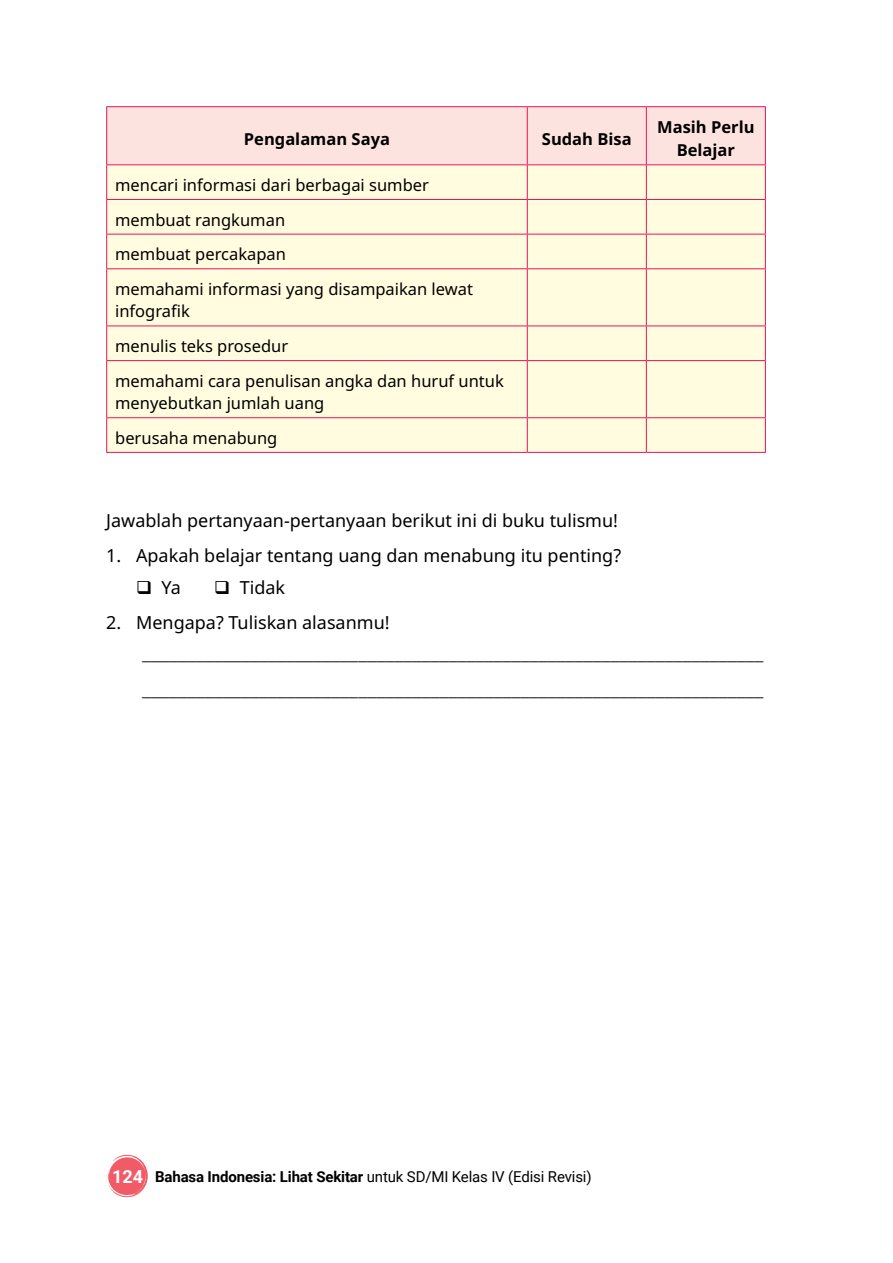
<style>
.page{position:relative;width:893px;height:1263px;background:#fff}
.page>*{position:absolute;margin:0;border:0;box-sizing:border-box;transform-origin:0 0}
.t1{font:18px/35.5px "Minion Pro";color:#000}
.t2{font:18px/31.2px "Noto Sans";color:#000}
.t3{font:16.5px/34.7px "Noto Sans";color:#000}
.t4{font:700 16.5px/22.5px "Noto Sans";color:#000;text-align:center}
.t5{font:15px "Roboto";letter-spacing:-.01em;color:#000}
.s1{font-weight:700;font-size:18px;color:#fff}
.s2{font-weight:700}
</style>
<div class="page">
<div style="left:107px;top:107px;width:658px;height:57px;background:#fde3df"></div>
<div style="left:107px;top:165px;width:658px;height:287px;background:#fffcdf"></div>
<hr style="left:527px;top:107px;width:1px;height:57px;background:#ed145b">
<hr style="left:646px;top:107px;width:1px;height:57px;background:#ed145b">
<hr style="left:527px;top:165px;width:1px;height:34px;background:#ed145b">
<hr style="left:646px;top:165px;width:1px;height:34px;background:#ed145b">
<hr style="left:106px;top:199px;width:421px;height:1px;background:#ed145b">
<hr style="left:527px;top:199px;width:119px;height:1px;background:#ed145b">
<hr style="left:527px;top:200px;width:1px;height:34px;background:#ed145b">
<hr style="left:646px;top:199px;width:120px;height:1px;background:#ed145b">
<hr style="left:646px;top:200px;width:1px;height:34px;background:#ed145b">
<hr style="left:106px;top:234px;width:421px;height:1px;background:#ed145b">
<hr style="left:527px;top:234px;width:119px;height:1px;background:#ed145b">
<hr style="left:527px;top:234px;width:1px;height:34px;background:#ed145b">
<hr style="left:646px;top:234px;width:120px;height:1px;background:#ed145b">
<hr style="left:646px;top:234px;width:1px;height:34px;background:#ed145b">
<hr style="left:106px;top:268px;width:421px;height:1px;background:#ed145b">
<hr style="left:106px;top:269px;width:1px;height:57px;background:#ed145b">
<hr style="left:527px;top:268px;width:119px;height:1px;background:#ed145b">
<hr style="left:527px;top:269px;width:1px;height:57px;background:#ed145b">
<hr style="left:646px;top:268px;width:120px;height:1px;background:#ed145b">
<hr style="left:646px;top:269px;width:1px;height:57px;background:#ed145b">
<hr style="left:106px;top:326px;width:421px;height:1px;background:#ed145b">
<hr style="left:106px;top:326px;width:1px;height:34px;background:#ed145b">
<hr style="left:527px;top:326px;width:119px;height:1px;background:#ed145b">
<hr style="left:527px;top:326px;width:1px;height:34px;background:#ed145b">
<hr style="left:646px;top:326px;width:120px;height:1px;background:#ed145b">
<hr style="left:646px;top:326px;width:1px;height:34px;background:#ed145b">
<hr style="left:106px;top:361px;width:1px;height:56px;background:#ed145b">
<hr style="left:527px;top:361px;width:1px;height:56px;background:#ed145b">
<hr style="left:646px;top:361px;width:1px;height:56px;background:#ed145b">
<hr style="left:106px;top:418px;width:1px;height:34px;background:#ed145b">
<hr style="left:527px;top:418px;width:1px;height:34px;background:#ed145b">
<hr style="left:646px;top:418px;width:1px;height:34px;background:#ed145b">
<hr style="left:106px;top:165px;width:1px;height:34px;background:#ed145b">
<hr style="left:765px;top:165px;width:1px;height:34px;background:#ed145b">
<hr style="left:106px;top:200px;width:1px;height:34px;background:#ed145b">
<hr style="left:765px;top:200px;width:1px;height:34px;background:#ed145b">
<hr style="left:106px;top:234px;width:1px;height:34px;background:#ed145b">
<hr style="left:765px;top:234px;width:1px;height:34px;background:#ed145b">
<hr style="left:765px;top:269px;width:1px;height:57px;background:#ed145b">
<hr style="left:765px;top:326px;width:1px;height:34px;background:#ed145b">
<hr style="left:106px;top:360px;width:421px;height:1px;background:#ed145b">
<hr style="left:527px;top:360px;width:119px;height:1px;background:#ed145b">
<hr style="left:646px;top:360px;width:120px;height:1px;background:#ed145b">
<hr style="left:765px;top:361px;width:1px;height:56px;background:#ed145b">
<hr style="left:106px;top:417px;width:421px;height:1px;background:#ed145b">
<hr style="left:527px;top:417px;width:119px;height:1px;background:#ed145b">
<hr style="left:646px;top:417px;width:120px;height:1px;background:#ed145b">
<hr style="left:765px;top:418px;width:1px;height:34px;background:#ed145b">
<hr style="left:106px;top:452px;width:421px;height:1px;background:#ed145b">
<hr style="left:527px;top:452px;width:119px;height:1px;background:#ed145b">
<hr style="left:646px;top:452px;width:120px;height:1px;background:#ed145b">
<hr style="left:106px;top:106px;width:421px;height:1px;background:#ed145b">
<hr style="left:106px;top:107px;width:1px;height:57px;background:#ed145b">
<hr style="left:527px;top:106px;width:119px;height:1px;background:#ed145b">
<hr style="left:646px;top:106px;width:120px;height:1px;background:#ed145b">
<hr style="left:765px;top:107px;width:1px;height:57px;background:#ed145b">
<hr style="left:106px;top:164px;width:421px;height:1px;background:#ed145b">
<hr style="left:527px;top:164px;width:119px;height:1px;background:#ed145b">
<hr style="left:646px;top:164px;width:120px;height:1px;background:#ed145b">
<svg style="left:106px;top:1155px;width:42px;height:42px"></svg>
<p class="t4" style="left:244px;top:128px;width:148px">Pengalaman Saya</p>
<p class="t4" style="left:542px;top:128px;width:91px">Sudah Bisa</p>
<p class="t4" style="left:657px;top:116px;width:99px">Masih Perlu<br>Belajar</p>
<p class="t3" style="left:115px;top:168px;width:359px">mencari informasi dari berbagai sumber membuat rangkuman<br>membuat percakapan<br>memahami informasi yang disampaikan lewat</p>
<p class="t3" style="left:115px;top:294px;width:390px">infografik<br>menulis teks prosedur<br>memahami cara penulisan angka dan huruf untuk</p>
<p class="t3" style="left:115px;top:386px;width:211px">menyebutkan jumlah uang berusaha menabung</p>
<p class="t2" style="left:106px;top:505px;width:513px">Jawablah pertanyaan-pertanyaan berikut ini di buku tulismu!</p>
<p class="t2" style="left:161px;top:540px;width:461px;text-indent:-55px">1. Apakah belajar tentang uang dan menabung itu penting?<br>Ya</p>
<p class="t2" style="left:240px;top:572px;width:47px">Tidak</p>
<p class="t2" style="left:106px;top:607px;width:285px">2. Mengapa? Tuliskan alasanmu!</p>
<p class="t1" style="left:142px;top:637px;width:622px">_____________________________________________________________________ _____________________________________________________________________</p>
<p class="t5" style="left:112px;top:1166px;width:481px"><span class="s1">124</span> <span class="s2">Bahasa Indonesia: Lihat Sekitar</span> untuk SD/MI Kelas IV (Edisi Revisi)</p>
</div>
